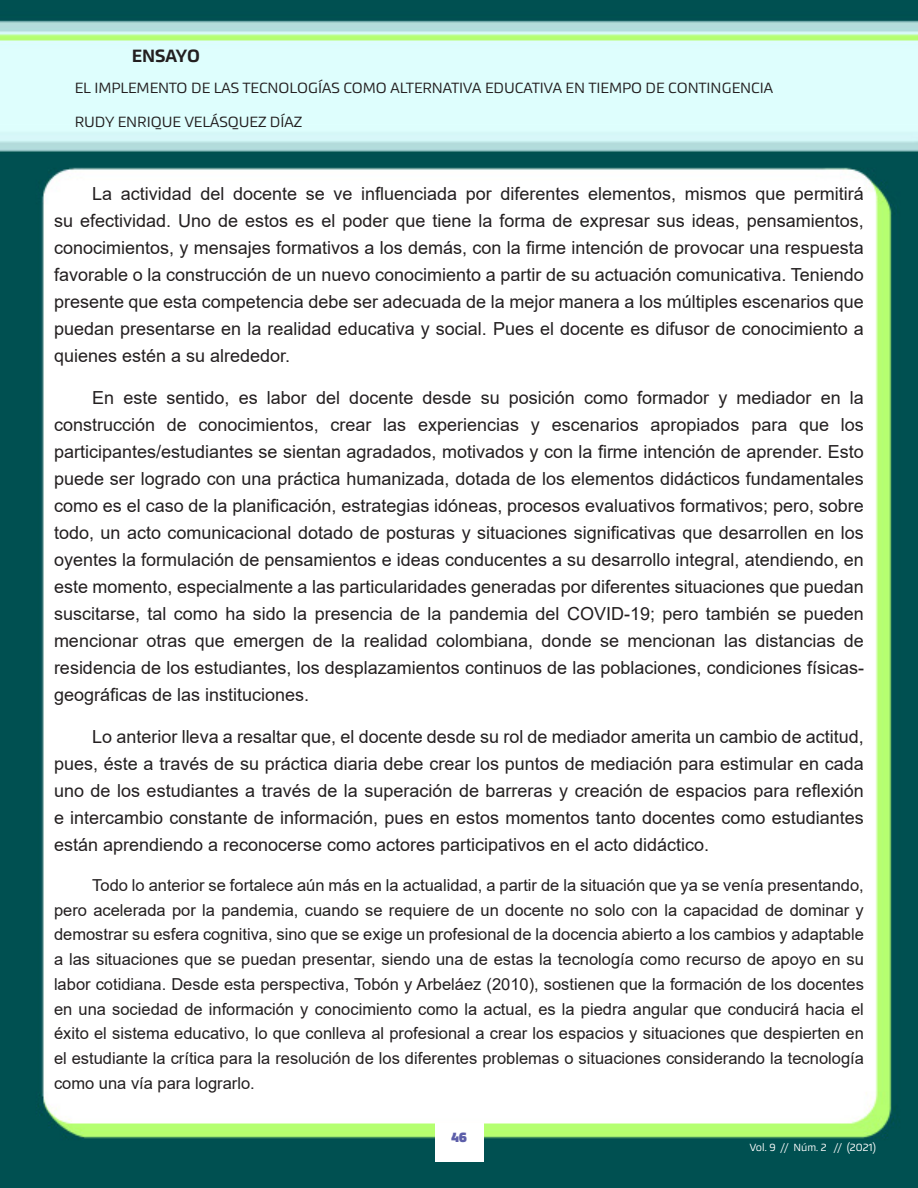
<style>
.page{position:relative;width:918px;height:1188px;background:#fff}
.page>*{position:absolute;margin:0;border:0;box-sizing:border-box;transform-origin:0 0}
.t1{font:18px/27px "Arial";color:#231f20;text-align:justify}
.t2{font:500 18px "Akceler A";color:#231f20}
.t3{font:16.5px/24.8px "Arial";color:#231f20;text-align:justify}
.t4{font:15px "Akceler A";color:#231f20}
.t5{font:700 13.5px "Akceler A";color:#5c5ea9}
.t6{font:10.5px "Akceler A";color:#fff}
</style>
<div class="page">
<img style="left:0;top:0;width:918px;height:1188px">
<div style="left:435px;top:1123px;width:48px;height:39px;background:#fff"></div>
<p class="t2" style="left:132px;top:42px;width:70px">ENSAYO</p>
<p class="t4" style="left:75px;top:76px;width:700px">EL IMPLEMENTO DE LAS TECNOLOGÍAS COMO ALTERNATIVA EDUCATIVA EN TIEMPO DE CONTINGENCIA</p>
<p class="t4" style="left:75px;top:111px;width:229px">RUDY ENRIQUE VELÁSQUEZ DÍAZ</p>
<p class="t1" style="left:54px;top:180px;width:811px;text-indent:38px">La actividad del docente se ve influenciada por diferentes elementos, mismos que permitirá su efectividad. Uno de estos es el poder que tiene la forma de expresar sus ideas, pensamientos, conocimientos, y mensajes formativos a los demás, con la firme intención de provocar una respuesta favorable o la construcción de un nuevo conocimiento a partir de su actuación comunicativa. Teniendo presente que esta competencia debe ser adecuada de la mejor manera a los múltiples escenarios que puedan presentarse en la realidad educativa y social. Pues el docente es difusor de conocimiento a quienes estén a su alrededor.</p>
<p class="t1" style="left:54px;top:384px;width:812px;text-indent:38px">En este sentido, es labor del docente desde su posición como formador y mediador en la construcción de conocimientos, crear las experiencias y escenarios apropiados para que los participantes/estudiantes se sientan agradados, motivados y con la firme intención de aprender. Esto puede ser logrado con una práctica humanizada, dotada de los elementos didácticos fundamentales como es el caso de la planificación, estrategias idóneas, procesos evaluativos formativos; pero, sobre todo, un acto comunicacional dotado de posturas y situaciones significativas que desarrollen en los oyentes la formulación de pensamientos e ideas conducentes a su desarrollo integral, atendiendo, en este momento, especialmente a las particularidades generadas por diferentes situaciones que puedan suscitarse, tal como ha sido la presencia de la pandemia del COVID-19; pero también se pueden mencionar otras que emergen de la realidad colombiana, donde se mencionan las distancias de residencia de los estudiantes, los desplazamientos continuos de las poblaciones, condiciones físicas&shy;geográficas de las instituciones.</p>
<p class="t1" style="left:54px;top:723px;width:811px;text-indent:38px">Lo anterior lleva a resaltar que, el docente desde su rol de mediador amerita un cambio de actitud, pues, éste a través de su práctica diaria debe crear los puntos de mediación para estimular en cada uno de los estudiantes a través de la superación de barreras y creación de espacios para reflexión e intercambio constante de información, pues en estos momentos tanto docentes como estudiantes están aprendiendo a reconocerse como actores participativos en el acto didáctico.</p>
<p class="t3" style="left:54px;top:873px;width:812px;text-indent:38px">Todo lo anterior se fortalece aún más en la actualidad, a partir de la situación que ya se venía presentando, pero acelerada por la pandemia, cuando se requiere de un docente no solo con la capacidad de dominar y demostrar su esfera cognitiva, sino que se exige un profesional de la docencia abierto a los cambios y adaptable a las situaciones que se puedan presentar, siendo una de estas la tecnología como recurso de apoyo en su labor cotidiana. Desde esta perspectiva, Tobón y Arbeláez (2010), sostienen que la formación de los docentes en una sociedad de información y conocimiento como la actual, es la piedra angular que conducirá hacia el éxito el sistema educativo, lo que conlleva al profesional a crear los espacios y situaciones que despierten en el estudiante la crítica para la resolución de los diferentes problemas o situaciones considerando la tecnología como una vía para lograrlo.</p>
<p class="t5" style="left:451px;top:1126px;width:17px">46</p>
<p class="t6" style="left:750px;top:1140px;width:128px">Vol. 9 // Núm. 2 // (2021)</p>
</div>
